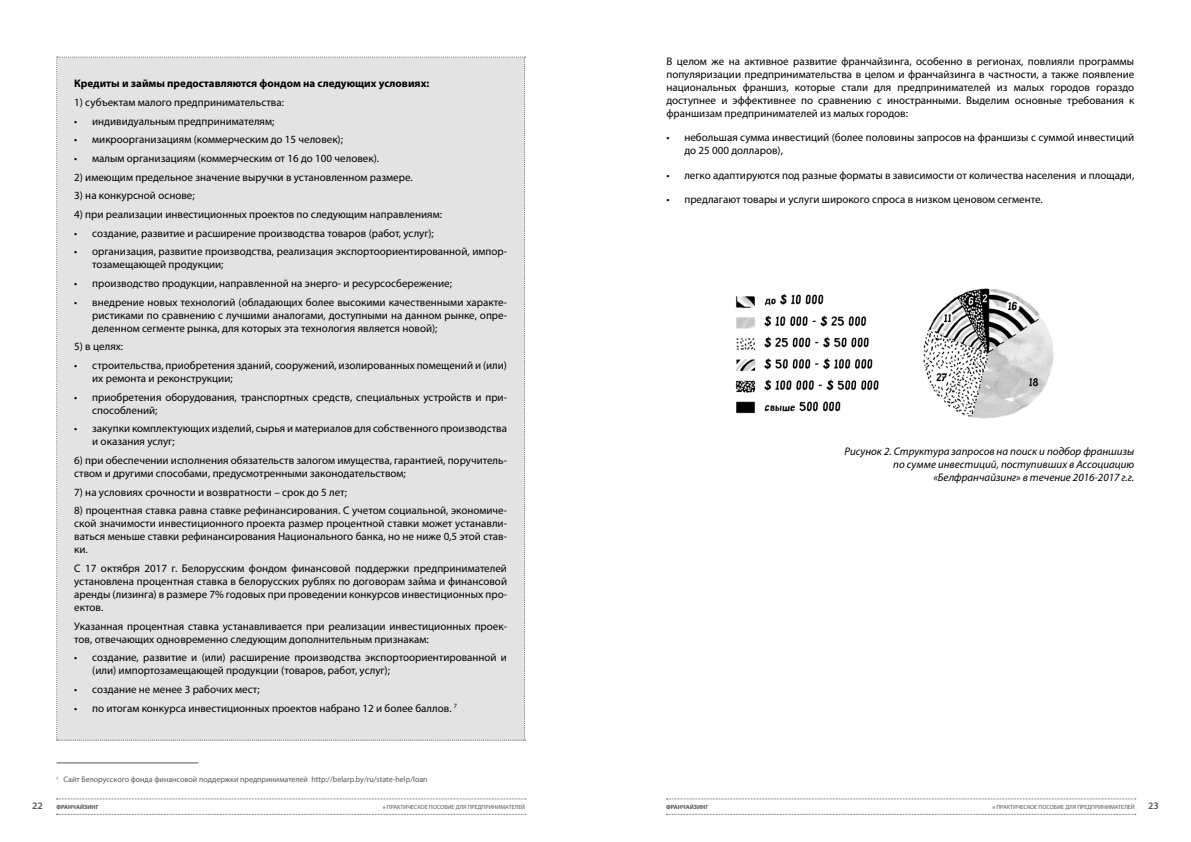
<style>
.page{position:relative;width:1191px;height:842px;background:#fff}
.page>*{position:absolute;margin:0;border:0;box-sizing:border-box;transform-origin:0 0}
.t1{font:11px/13px "Myriad Pro";color:#000}
.t2{font:italic 11px/13px "Myriad Pro";color:#000;text-align:right}
.t3{font:700 11px "Myriad Pro";color:#000}
.t4{font:600 10px "Myriad Pro";color:#575756}
.t5{font:8px "Myriad Pro";color:#575756}
.t6{font:6px "Myriad Pro";color:#575756}
.t7{font:700 6px "Myriad Pro";color:#575756}
.s1{font-weight:700}
</style>
<div class="page">
<svg style="left:666px;top:799px;width:469px;height:1px"></svg>
<svg style="left:56px;top:799px;width:470px;height:1px"></svg>
<svg style="left:56px;top:814px;width:470px;height:1px"></svg>
<svg style="left:666px;top:814px;width:469px;height:1px"></svg>
<div style="left:56px;top:57px;width:469px;height:684px;background:#e3e3e3"></div>
<img style="left:735px;top:288px;width:319px;height:131px">
<hr style="left:57px;top:762px;width:141px;height:1px;background:#575756">
<p class="t3" style="left:74px;top:76px;width:356px">Кредиты и займы предоставляются фондом на следующих условиях:</p>
<p class="t1" style="left:74px;top:96px;width:211px">1) субъектам малого предпринимательства:</p>
<p class="t1" style="left:74px;top:114px;width:202px">• индивидуальным предпринимателям;</p>
<p class="t1" style="left:74px;top:133px;width:270px">• микроорганизациям (коммерческим до 15 человек);</p>
<p class="t1" style="left:74px;top:152px;width:306px">• малым организациям (коммерческим от 16 до 100 человек).</p>
<p class="t1" style="left:74px;top:170px;width:340px">2) имеющим предельное значение выручки в установленном размере.</p>
<p class="t1" style="left:74px;top:189px;width:122px">3) на конкурсной основе;</p>
<p class="t1" style="left:74px;top:208px;width:369px">4) при реализации инвестиционных проектов по следующим направлениям:</p>
<p class="t1" style="left:74px;top:226px;width:361px">• создание, развитие и расширение производства товаров (работ, услуг);</p>
<p class="t1" style="left:92px;top:245px;width:416px;text-indent:-18px">• организация, развитие производства, реализация экспортоориентированной, импор&shy;тозамещающей продукции;</p>
<p class="t1" style="left:74px;top:277px;width:379px">• производство продукции, направленной на энерго- и ресурсосбережение;</p>
<p class="t1" style="left:92px;top:295px;width:416px;text-align:justify;text-indent:-18px">• внедрение новых технологий (обладающих более высокими качественными характе&shy;ристиками по сравнению с лучшими аналогами, доступными на данном рынке, опре&shy;деленном сегменте рынка, для которых эта технология является новой);</p>
<p class="t1" style="left:74px;top:340px;width:50px">5) в целях:</p>
<p class="t1" style="left:92px;top:359px;width:416px;text-indent:-18px">• строительства, приобретения зданий, сооружений, изолированных помещений и (или) их ремонта и реконструкции;</p>
<p class="t1" style="left:92px;top:390px;width:416px;text-indent:-18px">• приобретения оборудования, транспортных средств, специальных устройств и при&shy;способлений;</p>
<p class="t1" style="left:92px;top:422px;width:416px;text-indent:-18px">• закупки комплектующих изделий, сырья и материалов для собственного производства и оказания услуг;</p>
<p class="t1" style="left:74px;top:454px;width:434px">6) при обеспечении исполнения обязательств залогом имущества, гарантией, поручитель&shy;ством и другими способами, предусмотренными законодательством;</p>
<p class="t1" style="left:74px;top:485px;width:274px">7) на условиях срочности и возвратности – срок до 5 лет;</p>
<p class="t1" style="left:74px;top:504px;width:434px;text-align:justify">8) процентная ставка равна ставке рефинансирования. С учетом социальной, экономиче&shy;ской значимости инвестиционного проекта размер процентной ставки может устанавли&shy;ваться меньше ставки рефинансирования Национального банка, но не ниже 0,5 этой став&shy;ки.</p>
<p class="t1" style="left:74px;top:562px;width:434px;text-align:justify">С 17 октября 2017 г. Белорусским фондом финансовой поддержки предпринимателей установлена процентная ставка в белорусских рублях по договорам займа и финансовой аренды (лизинга) в размере 7% годовых при проведении конкурсов инвестиционных про&shy;ектов.</p>
<p class="t1" style="left:74px;top:619px;width:434px">Указанная процентная ставка устанавливается при реализации инвестиционных проек&shy;тов, отвечающих одновременно следующим дополнительным признакам:</p>
<p class="t1" style="left:92px;top:651px;width:416px;text-indent:-18px">• создание, развитие и (или) расширение производства экспортоориентированной и (или) импортозамещающей продукции (товаров, работ, услуг);</p>
<p class="t1" style="left:74px;top:683px;width:187px">• создание не менее 3 рабочих мест;</p>
<p class="t1" style="left:74px;top:701px;width:384px">• по итогам конкурса инвестиционных проектов набрано 12 и более баллов. <sup>7</sup></p>
<p class="t5" style="left:56px;top:774px;width:373px"><sup>7</sup> Сайт Белорусского фонда финансовой поддержки предпринимателей http://belarp.by/ru/state-help/loan</p>
<p class="t1" style="left:666px;top:55px;width:469px;text-align:justify">В целом же на активное развитие франчайзинга, особенно в регионах, повлияли программы популяризации предпринимательства в целом и франчайзинга в частности, а также появление национальных франшиз, которые стали для предпринимателей из малых городов гораздо доступнее и эффективнее по сравнению с иностранными. Выделим основные требования к франшизам предпринимателей из малых городов:</p>
<p class="t1" style="left:684px;top:131px;width:451px;text-indent:-18px">• небольшая сумма инвестиций (более половины запросов на франшизы с суммой инвестиций до 25 000 долларов),</p>
<p class="t1" style="left:666px;top:168px;width:469px">• легко адаптируются под разные форматы в зависимости от количества населения и площади,</p>
<p class="t1" style="left:666px;top:193px;width:378px">• предлагают товары и услуги широкого спроса в низком ценовом сегменте.</p>
<p class="t2" style="left:844px;top:444px;width:291px">Рисунок 2. Структура запросов на поиск и подбор франшизы по сумме инвестиций, поступивших в Ассоциацию «Белфранчайзинг» в течение 2016-2017 г.г.</p>
<p class="t4" style="left:32px;top:800px;width:12px">22</p>
<p class="t7" style="left:56px;top:803px;width:44px">ФРАНЧАЙЗИНГ</p>
<p class="t6" style="left:383px;top:804px;width:144px"><span class="s1">»</span> ПРАКТИЧЕСКОЕ ПОСОБИЕ ДЛЯ ПРЕДПРИНИМАТЕЛЕЙ</p>
<p class="t7" style="left:666px;top:803px;width:44px">ФРАНЧАЙЗИНГ</p>
<p class="t6" style="left:992px;top:804px;width:144px"><span class="s1">»</span> ПРАКТИЧЕСКОЕ ПОСОБИЕ ДЛЯ ПРЕДПРИНИМАТЕЛЕЙ</p>
<p class="t4" style="left:1148px;top:800px;width:12px">23</p>
</div>
